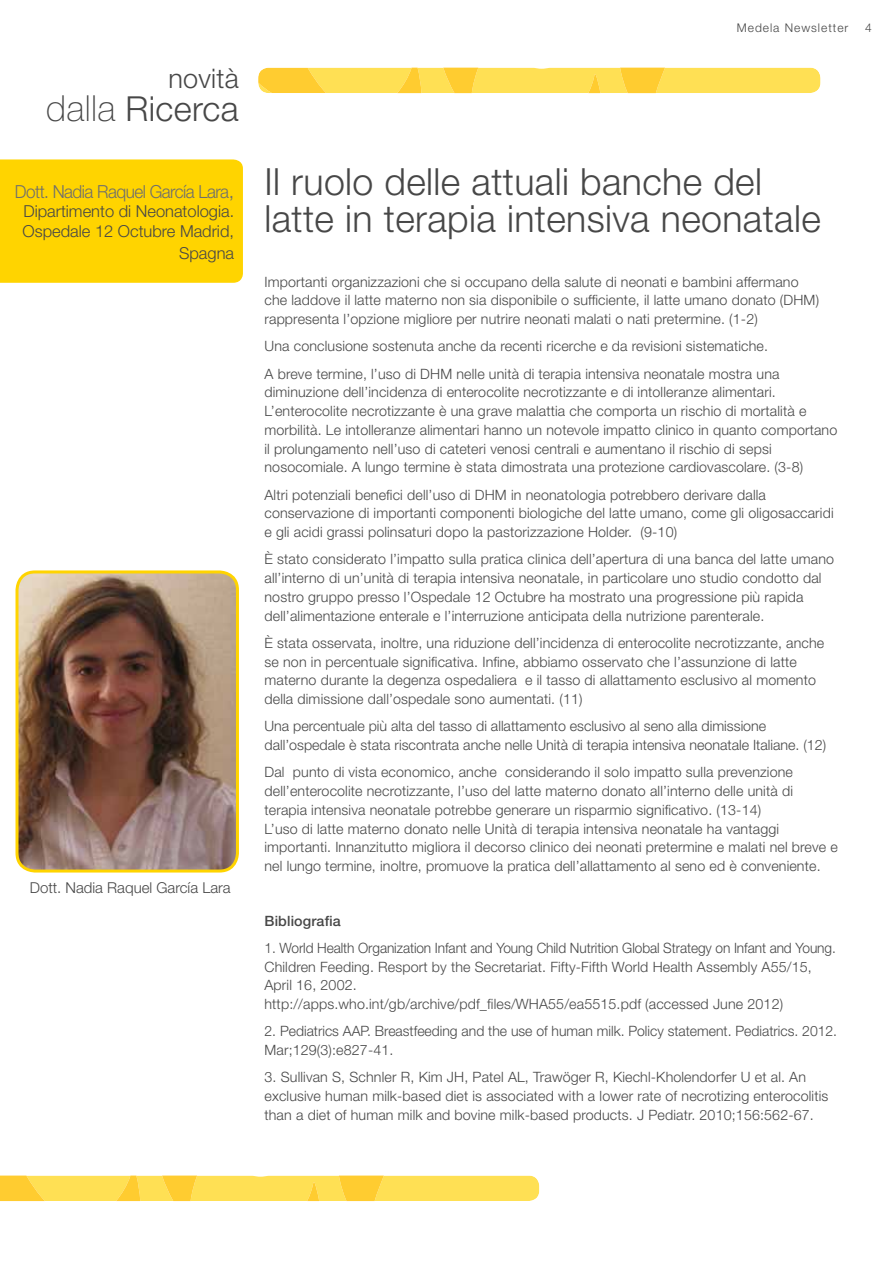
<style>
.page{position:relative;width:893px;height:1263px;background:#fff}
.page>*{position:absolute;margin:0;border:0;box-sizing:border-box;transform-origin:0 0}
.t1{font:300 37.5px/37.5px "Helvetica Neue LT Std";letter-spacing:.01em;color:#474747}
.t2{font:300 34.5px "Helvetica Neue LT Std";letter-spacing:.01em;color:#474747}
.t3{font:300 27px "Helvetica Neue LT Std";letter-spacing:.01em;color:#474747}
.t4{font:300 18px "Helvetica Neue LT Std";letter-spacing:-.03em;color:#6e6e6e;scale:.95 1}
.t5{font:300 16.5px/19.8px "Helvetica Neue LT Std";color:#474747}
.t6{font:300 15px "Helvetica Neue LT Std";color:#474747}
.t7{font:300 14.25px/18.8px "Helvetica Neue LT Std";letter-spacing:.01em;color:#474747}
.t8{font:300 14.25px/18.8px "Helvetica Neue LT Std";letter-spacing:.01em;color:#474747;scale:.96 1}
.t9{font:500 14.25px "Helvetica Neue LT Std";letter-spacing:.01em;color:#474747}
.t10{font:300 12px "Helvetica Neue LT Std";letter-spacing:.08em;color:#474747}
.s1{font-weight:100;font-size:36px}
.s2{font-size:19.5px}
</style>
<div class="page">
<div style="left:0;top:159px;width:243px;height:124px;background:#ffd400"></div>
<svg style="left:258px;top:68px;width:562px;height:25px;background:#ffdb4c"></svg>
<svg style="left:0;top:1175px;width:539px;height:26px;background:#ffdc52"></svg>
<img style="left:17px;top:572px;width:220px;height:299px">
<div style="left:16px;top:570px;width:223px;height:302px;border:3px solid #ffd400;border-radius:18px"></div>
<h3 class="t3" style="left:168px;top:62px;width:72px">novità</h3>
<h2 class="t2" style="left:46px;top:88px;width:194px"><span class="s1">dalla</span> Ricerca</h2>
<p class="t4" style="left:15px;top:180px;width:232px">Dott. Nadia Raquel García Lara<span class="s2">,</span></p>
<p class="t5" style="left:23px;top:201px;width:213px">Dipartimento di Neonatologia.<br>Ospedale 12 Octubre Madrid,</p>
<p class="t5" style="left:179px;top:243px;width:57px">Spagna</p>
<p class="t6" style="left:30px;top:878px;width:202px">Dott. Nadia Raquel García Lara</p>
<p class="t10" style="left:737px;top:21px;width:113px">Medela Newsletter</p>
<p class="t10" style="left:865px;top:21px;width:8px">4</p>
<h1 class="t1" style="left:264px;top:162px;width:558px">Il ruolo delle attuali banche del latte in terapia intensiva neonatale</h1>
<p class="t7" style="left:264px;top:272px;width:556px">Importanti organizzazioni che si occupano della salute di neonati e bambini affermano che laddove il latte materno non sia disponibile o sufficiente, il latte umano donato (DHM) rappresenta l’opzione migliore per nutrire neonati malati o nati pretermine. (1-2)</p>
<p class="t7" style="left:264px;top:332px;width:517px;line-height:27.3px">Una conclusione sostenuta anche da recenti ricerche e da revisioni sistematiche.<br>A breve termine, l’uso di DHM nelle unità di terapia intensiva neonatale mostra una</p>
<p class="t7" style="left:264px;top:383px;width:574px">diminuzione dell’incidenza di enterocolite necrotizzante e di intolleranze alimentari.<br>L’enterocolite necrotizzante è una grave malattia che comporta un rischio di mortalità e morbilità. Le intolleranze alimentari hanno un notevole impatto clinico in quanto comportano il prolungamento nell’uso di cateteri venosi centrali e aumentano il rischio di sepsi nosocomiale. A lungo termine è stata dimostrata una protezione cardiovascolare. (3-8)</p>
<p class="t7" style="left:264px;top:485px;width:571px">Altri potenziali benefici dell’uso di DHM in neonatologia potrebbero derivare dalla conservazione di importanti componenti biologiche del latte umano, come gli oligosaccaridi e gli acidi grassi polinsaturi dopo la pastorizzazione Holder. (9-10)</p>
<p class="t7" style="left:264px;top:550px;width:571px">È stato considerato l’impatto sulla pratica clinica dell’apertura di una banca del latte umano all’interno di un’unità di terapia intensiva neonatale, in particolare uno studio condotto dal nostro gruppo presso l’Ospedale 12 Octubre ha mostrato una progressione più rapida dell’alimentazione enterale e l’interruzione anticipata della nutrizione parenterale.</p>
<p class="t7" style="left:264px;top:633px;width:561px">È stata osservata, inoltre, una riduzione dell’incidenza di enterocolite necrotizzante, anche se non in percentuale significativa. Infine, abbiamo osservato che l’assunzione di latte materno durante la degenza ospedaliera e il tasso di allattamento esclusivo al momento della dimissione dall’ospedale sono aumentati. (11)</p>
<p class="t7" style="left:264px;top:717px;width:563px">Una percentuale più alta del tasso di allattamento esclusivo al seno alla dimissione dall’ospedale è stata riscontrata anche nelle Unità di terapia intensiva neonatale Italiane. (12)</p>
<p class="t7" style="left:264px;top:763px;width:575px">Dal punto di vista economico, anche considerando il solo impatto sulla prevenzione dell’enterocolite necrotizzante, l’uso del latte materno donato all’interno delle unità di terapia intensiva neonatale potrebbe generare un risparmio significativo. (13-14)<br>L’uso di latte materno donato nelle Unità di terapia intensiva neonatale ha vantaggi importanti. Innanzitutto migliora il decorso clinico dei neonati pretermine e malati nel breve e nel lungo termine, inoltre, promuove la pratica dell’allattamento al seno ed è conveniente.</p>
<p class="t9" style="left:264px;top:912px;width:78px">Bibliografia</p>
<p class="t8" style="left:264px;top:938px;width:597px">1. World Health Organization Infant and Young Child Nutrition Global Strategy on Infant and Young.<br>Children Feeding. Resport by the Secretariat. Fifty-Fifth World Health Assembly A55/15, April 16, 2002.<br>http://apps.who.int/gb/archive/pdf_files/WHA55/ea5515.pdf (accessed June 2012)</p>
<p class="t7" style="left:264px;top:1022px;width:574px">2. Pediatrics AAP. Breastfeeding and the use of human milk. Policy statement. Pediatrics. 2012.<br>Mar;129(3):e827-41.</p>
<p class="t7" style="left:264px;top:1068px;width:565px">3. Sullivan S, Schnler R, Kim JH, Patel AL, Trawöger R, Kiechl-Kholendorfer U et al. An exclusive human milk-based diet is associated with a lower rate of necrotizing enterocolitis than a diet of human milk and bovine milk-based products. J Pediatr. 2010;156:562-67.</p>
</div>
